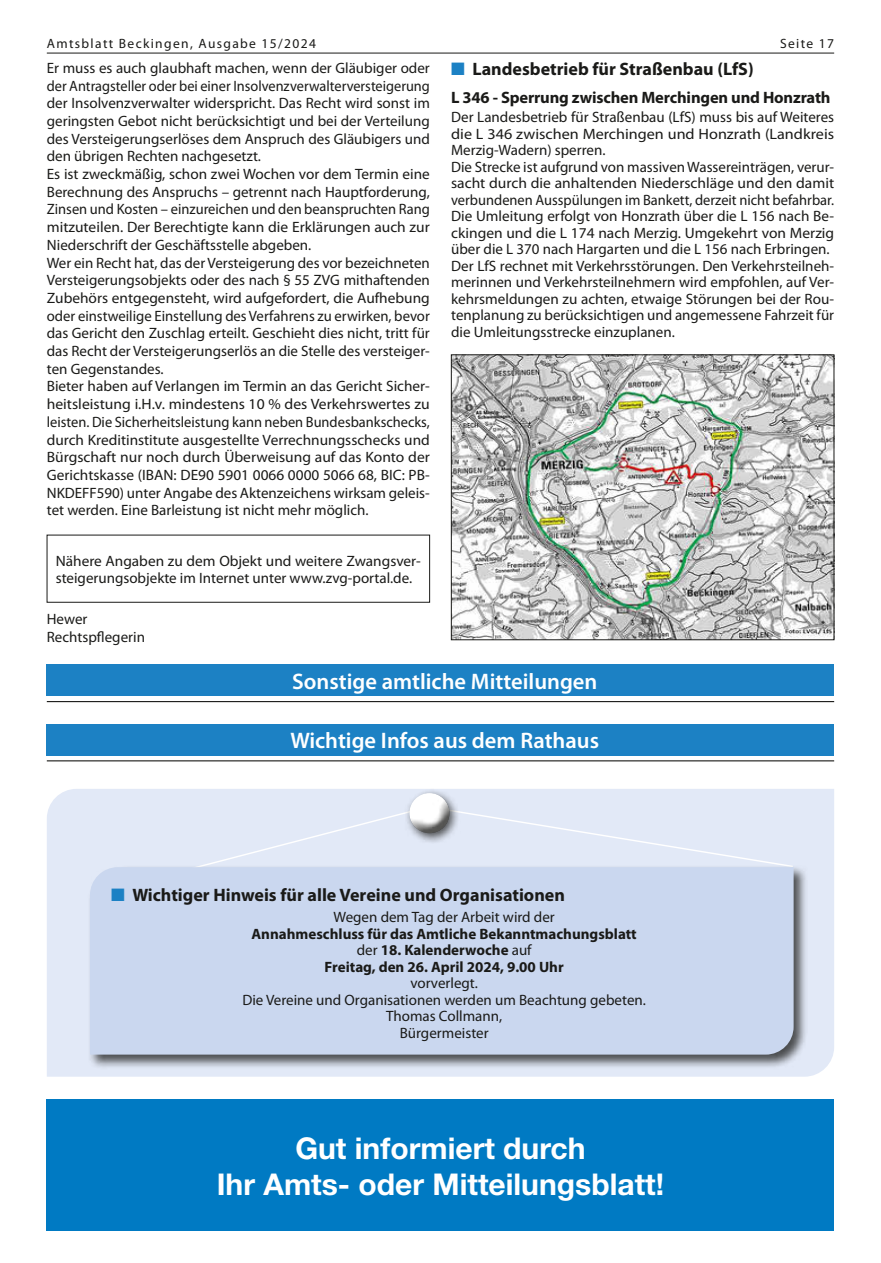
<style>
.page{position:relative;width:881px;height:1263px;background:#fff}
.page>*{position:absolute;margin:0;border:0;box-sizing:border-box;transform-origin:0 0}
.t1{font:700 30px/36px "Helvetica Neue LT";color:#fff;text-align:center}
.t2{font:600 22.5px "Myriad Pro";color:#fff}
.t3{font:700 18px "Myriad Pro";color:#1a1a18}
.t4{font:700 16.5px "Myriad Pro";letter-spacing:-.01em;color:#1a1a18}
.t5{font:15px/17.7px "Myriad Pro";color:#1a1a18}
.t6{font:700 15px/16.5px "Myriad Pro";color:#1a1a18;text-align:center}
.t7{font:13.5px "Myriad Pro";letter-spacing:.1em;color:#1a1a18}
.s1{color:#1c81c4}
.s2{font-weight:400}
</style>
<div class="page">
<hr style="left:47px;top:53px;width:786px;height:1px;background:#1a1a18">
<img style="left:453px;top:357px;width:378px;height:281px">
<div style="left:451px;top:355px;width:382px;height:285px;border:1px solid #1a1a18"></div>
<div style="left:47px;top:664px;width:786px;height:32px;background:#1c81c4"></div>
<hr style="left:47px;top:701px;width:786px;height:1px;background:#1a1a18">
<div style="left:47px;top:724px;width:786px;height:32px;background:#1c81c4"></div>
<hr style="left:47px;top:760px;width:786px;height:1px;background:#1a1a18">
<div style="left:47px;top:789px;width:786px;height:288px;background:#e2e9f7"></div>
<div style="left:94px;top:805px;width:700px;height:60px;background:#e2e9f7"></div>
<div style="left:87px;top:865px;width:720px;height:204px;background:#1a1a18;opacity:.75"></div>
<div style="left:90px;top:867px;width:703px;height:187px;background:#cad7ef"></div>
<div style="left:404px;top:788px;width:56px;height:56px;background:#1a1a18;opacity:.75"></div>
<div style="left:398px;top:782px;width:57px;height:47px;background:#fff;opacity:.75"></div>
<div style="left:403px;top:796px;width:57px;height:38px;background:#1a1a18;opacity:.75"></div>
<div style="left:47px;top:1099px;width:786px;height:132px;background:#007ac3"></div>
<p class="t7" style="left:47px;top:35px;width:270px">Amtsblatt Beckingen, Ausgabe 15/2024</p>
<p class="t7" style="left:779px;top:35px;width:55px">Seite 17</p>
<p class="t3" style="left:451px;top:57px;width:304px"><span class="s1">■</span> Landesbetrieb für Straßenbau (LfS)</p>
<p class="t4" style="left:451px;top:87px;width:381px">L 346 - Sperrung zwischen Merchingen und Honzrath</p>
<p class="t5" style="left:451px;top:109px;width:384px;line-height:16.5px">Der Landesbetrieb für Straßenbau (LfS) muss bis auf Weiteres die L 346 zwischen Merchingen und Honzrath (Landkreis Merzig-Wadern) sperren.<br>Die Strecke ist aufgrund von massiven Wassereinträgen, verur&shy;sacht durch die anhaltenden Niederschläge und den damit verbundenen Ausspülungen im Bankett, derzeit nicht befahrbar.<br>Die Umleitung erfolgt von Honzrath über die L 156 nach Be&shy;ckingen und die L 174 nach Merzig. Umgekehrt von Merzig über die L 370 nach Hargarten und die L 156 nach Erbringen.<br>Der LfS rechnet mit Verkehrsstörungen. Den Verkehrsteilneh&shy;merinnen und Verkehrsteilnehmern wird empfohlen, auf Ver&shy;kehrsmeldungen zu achten, etwaige Störungen bei der Rou&shy;tenplanung zu berücksichtigen und angemessene Fahrzeit für die Umleitungsstrecke einzuplanen.</p>
<p class="t5" style="left:47px;top:59px;width:384px">Er muss es auch glaubhaft machen, wenn der Gläubiger oder der Antragsteller oder bei einer Insolvenzverwalterversteigerung der Insolvenzverwalter widerspricht. Das Recht wird sonst im geringsten Gebot nicht berücksichtigt und bei der Verteilung des Versteigerungserlöses dem Anspruch des Gläubigers und den übrigen Rechten nachgesetzt.<br>Es ist zweckmäßig, schon zwei Wochen vor dem Termin eine Berechnung des Anspruchs – getrennt nach Hauptforderung, Zinsen und Kosten – einzureichen und den beanspruchten Rang mitzuteilen. Der Berechtigte kann die Erklärungen auch zur Niederschrift der Geschäftsstelle abgeben.<br>Wer ein Recht hat, das der Versteigerung des vor bezeichneten Versteigerungsobjekts oder des nach § 55 ZVG mithaftenden Zubehörs entgegensteht, wird aufgefordert, die Aufhebung oder einstweilige Einstellung des Verfahrens zu erwirken, bevor das Gericht den Zuschlag erteilt. Geschieht dies nicht, tritt für das Recht der Versteigerungserlös an die Stelle des versteiger&shy;ten Gegenstandes.<br>Bieter haben auf Verlangen im Termin an das Gericht Sicher&shy;heitsleistung i.H.v. mindestens 10 % des Verkehrswertes zu leisten. Die Sicherheitsleistung kann neben Bundesbankschecks, durch Kreditinstitute ausgestellte Verrechnungsschecks und Bürgschaft nur noch durch Überweisung auf das Konto der Gerichtskasse (IBAN: DE90 5901 0066 0000 5066 68, BIC: PB-NKDEFF590) unter Angabe des Aktenzeichens wirksam geleis&shy;tet werden. Eine Barleistung ist nicht mehr möglich.</p>
<p class="t5" style="left:56px;top:552px;width:366px;line-height:16.5px">Nähere Angaben zu dem Objekt und weitere Zwangsver&shy;steigerungsobjekte im Internet unter www.zvg-portal.de.</p>
<p class="t5" style="left:47px;top:610px;width:100px">Hewer<br>Rechtspflegerin</p>
<h2 class="t2" style="left:292px;top:667px;width:307px">Sonstige amtliche Mitteilungen</h2>
<h2 class="t2" style="left:290px;top:726px;width:310px">Wichtige Infos aus dem Rathaus</h2>
<p class="t3" style="left:111px;top:883px;width:455px"><span class="s1">■</span> Wichtiger Hinweis für alle Vereine und Organisationen</p>
<p class="t5" style="left:333px;top:908px;width:223px">Wegen dem Tag der Arbeit wird der</p>
<p class="t6" style="left:251px;top:925px;width:386px">Annahmeschluss für das Amtliche Bekanntmachungsblatt <span class="s2">der</span> 18. Kalenderwoche <span class="s2">auf<br></span>Freitag, den 26. April 2024, 9.00 Uhr</p>
<p class="t5" style="left:242px;top:974px;width:405px;line-height:16.5px;text-align:center">vorverlegt.<br>Die Vereine und Organisationen werden um Beachtung gebeten.<br>Thomas Collmann,<br>Bürgermeister</p>
<h1 class="t1" style="left:217px;top:1129px;width:449px">Gut informiert durch<br>Ihr Amts- oder Mitteilungsblatt!</h1>
</div>
